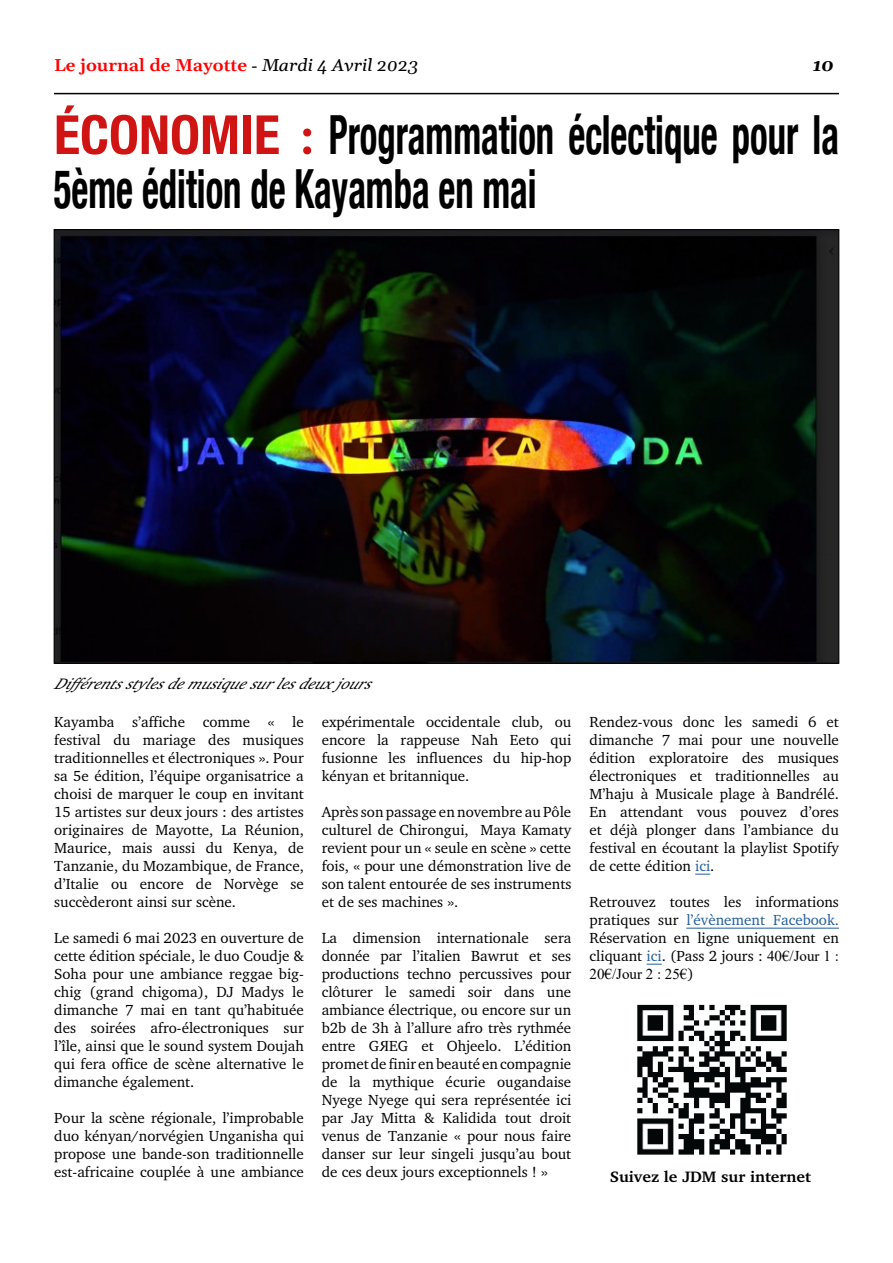
<style>
.page{position:relative;width:893px;height:1263px;background:#fff}
.page>*{position:absolute;margin:0;border:0;box-sizing:border-box;transform-origin:0 0}
.t1{font:700 condensed 54px/54px "Helvetica Neue";color:#000;scale:.68 1}
.t2{font:600 16.95px "Gelasio";color:#f00;scale:1.06 1}
.t3{font:italic 700 16.95px "Gelasio";color:#000;scale:1.06 1}
.t4{font:italic 15.45px "Charter";color:#000;scale:1.06 1}
.t5{font:700 15.45px "Charter";color:#000;scale:1.06 1}
.t6{font:15px/18px "Charter";color:#000;text-align:justify}
.t7{font:15px "Times New Roman";color:#000}
.s1{font-family:"Times New Roman";font-weight:400;color:#000}
.s2{font-weight:400;font-style:italic;color:#000}
.s3{color:#d01413}
.s4{font-family:"Carlito";font-stretch:normal;color:#d01413}
.s5{font-family:"Times New Roman"}
.s6{color:#215e9e}
.s7{font-family:"Charter"}
</style>
<div class="page">
<hr style="left:54px;top:93px;width:785px;height:1px;background:#000">
<img style="left:56px;top:232px;width:781px;height:429px">
<svg style="left:695px;top:874px;width:15px;height:1px"></svg>
<hr style="left:686px;top:928px;width:153px;height:1px;background:#215e9e">
<svg style="left:647px;top:964px;width:15px;height:1px"></svg>
<img style="left:637px;top:1004px;width:150px;height:151px">
<p class="t2" style="left:54px;top:58px;width:345px">Le journal de Mayotte <span class="s1">-</span> <span class="s2">Mardi 4 Avril 2023</span></p>
<p class="t3" style="left:812px;top:58px;width:22px">10</p>
<h1 class="t1" style="left:54px;top:108px;width:1156px"><span class="s3">éConoMie</span> <span class="s4">:</span> Programmation éclectique pour la<br>5ème édition de Kayamba en mai</h1>
<p class="t4" style="left:54px;top:677px;width:306px">Différentsstylesdemusiquesurlesdeuxjours</p>
<p class="t6" style="left:322px;top:713px;width:251px">expérimentale occidentale club, ou encore la rappeuse Nah Eeto qui fusionne les influences du hip-hop kényan et britannique.</p>
<p class="t6" style="left:322px;top:803px;width:251px">Après son passage en novembre au Pôle culturel de Chirongui, Maya Kamaty revient pour un « seule en scène » cette fois, « pour une démonstration live de son talent entourée de ses instruments et de ses machines ».</p>
<p class="t6" style="left:322px;top:929px;width:251px">La dimension internationale sera donnée par l’italien Bawrut et ses productions techno percussives pour clôturer le samedi soir dans une ambiance électrique, ou encore sur un b2b de 3h à l’allure afro très rythmée entre G<span class="s5">Я</span>EG et Ohjeelo. L’édition promet de finir en beauté en compagnie de la mythique écurie ougandaise Nyege Nyege qui sera représentée ici par Jay Mitta &amp; Kalidida tout droit venus de Tanzanie « pour nous faire danser sur leur singeli jusqu’au bout de ces deux jours exceptionnels ! »</p>
<p class="t6" style="left:54px;top:713px;width:251px">Kayamba s’affiche comme « le festival du mariage des musiques traditionnelles et électroniques ». Pour sa 5e édition, l’équipe organisatrice a choisi de marquer le coup en invitant 15 artistes sur deux jours : des artistes originaires de Mayotte, La Réunion, Maurice, mais aussi du Kenya, de Tanzanie, du Mozambique, de France, d’Italie ou encore de Norvège se succèderont ainsi sur scène.</p>
<p class="t6" style="left:54px;top:929px;width:251px">Le samedi 6 mai 2023 en ouverture de cette édition spéciale, le duo Coudje &amp; Soha pour une ambiance reggae big&shy;chig (grand chigoma), DJ Madys le dimanche 7 mai en tant qu’habituée des soirées afro-électroniques sur l’île, ainsi que le sound system Doujah qui fera office de scène alternative le dimanche également.</p>
<p class="t6" style="left:54px;top:1109px;width:251px">Pour la scène régionale, l’improbable duo kényan/norvégien Unganisha qui propose une bande-son traditionnelle est-africaine couplée à une ambiance</p>
<p class="t6" style="left:589px;top:713px;width:251px">Rendez-vous donc les samedi 6 et dimanche 7 mai pour une nouvelle édition exploratoire des musiques électroniques et traditionnelles au M’haju à Musicale plage à Bandrélé.<br>En attendant vous pouvez d’ores et déjà plonger dans l’ambiance du festival en écoutant la playlist Spotify de cette édition <span class="s6">ici</span>.</p>
<p class="t6" style="left:589px;top:893px;width:251px">Retrouvez toutes les informations pratiques sur <span class="s6">l’évènement Facebook.<br></span>Réservation en ligne uniquement en cliquant <span class="s6">ici</span>. (Pass 2 jours : <span class="s5">40€/Jour 1 :</span></p>
<p class="t7" style="left:589px;top:969px;width:106px">20€/Jour 2 : 25€<span class="s7">)</span></p>
<p class="t5" style="left:610px;top:1168px;width:191px">Suivez le JDM sur internet</p>
</div>
